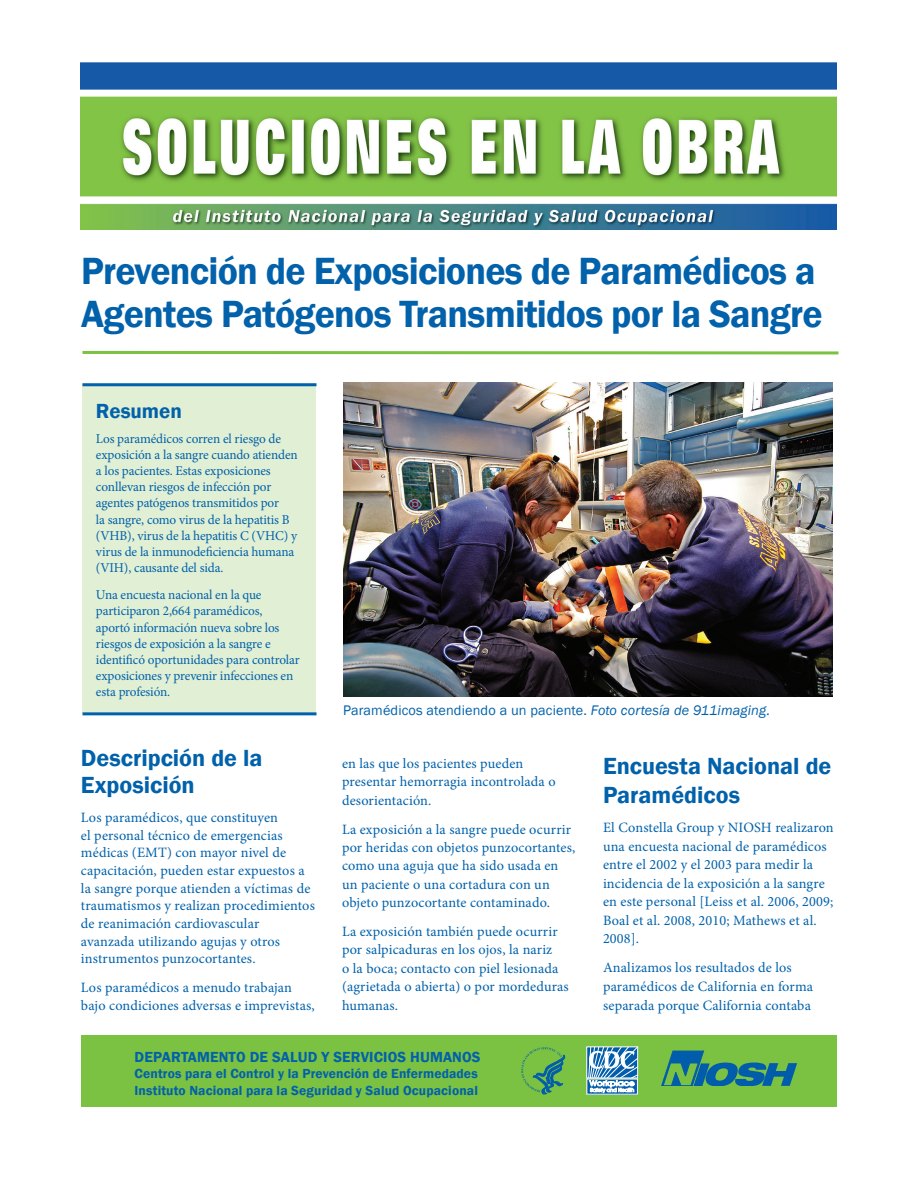
<style>
.page{position:relative;width:918px;height:1188px;background:#fff}
.page>*{position:absolute;margin:0;border:0;box-sizing:border-box;transform-origin:0 0}
.Heading_1{font:600 39px/43.5px "Franklin Gothic";letter-spacing:-.02em;color:#0161aa}
.Heading_2{font:600 24px/27.6px "Franklin Gothic";color:#0161aa}
.Heading_2s{font:600 21px "Franklin Gothic";color:#0161aa}
.t1{font:600 15px "Franklin Gothic";letter-spacing:.01em;color:#0161aa}
.Body_text{font:14.25px/18.3px "Minion Pro";letter-spacing:.01em;color:#0161aa}
.t2{font:14.25px "Franklin Gothic";letter-spacing:.01em;color:#0161aa}
.Summary_text{font:13.5px/16.2px "Minion Pro";letter-spacing:-.01em;color:#0161aa}
.t3{font:600 13.5px/16.2px "Franklin Gothic";letter-spacing:.01em;color:#0161aa}
.s1{font-style:italic}
.s2{font-family:"Minion Pro";font-style:italic;font-size:16.5px}
</style>
<div class="page">
<div style="left:81px;top:1035px;width:756px;height:72px;background:#7bc142"></div>
<svg style="left:661px;top:1051px;width:136px;height:35px"></svg>
<svg style="left:521px;top:1047px;width:45px;height:47px"></svg>
<svg style="left:588px;top:1046px;width:51px;height:47px;background:#83b1d0"></svg>
<div style="left:587px;top:1047px;width:51px;height:31px;border:1px solid #fff"></div>
<img style="left:80px;top:62px;width:757px;height:168px">
<div style="left:82px;top:383px;width:234px;height:330px;background:#e1efd4"></div>
<hr style="left:82px;top:383px;width:234px;height:3px;background:#0161aa">
<hr style="left:83px;top:712px;width:234px;height:3px;background:#0161aa">
<svg style="left:82px;top:351px;width:757px;height:4px;background:#9bd071"></svg>
<img style="left:343px;top:382px;width:490px;height:315px">
<h1 class="Heading_1" style="left:81px;top:249px;width:743px">Prevención de Exposiciones de Paramédicos a<br>Agentes Patógenos Transmitidos por la Sangre</h1>
<h2 class="Heading_2s" style="left:96px;top:398px;width:88px">Resumen</h2>
<p class="Summary_text" style="left:96px;top:430px;width:203px">Los paramédicos corren el riesgo de exposición a la sangre cuando atienden a los pacientes. Estas exposiciones conllevan riesgos de infección por agentes patógenos transmitidos por<br>la sangre, como virus de la hepatitis B (VHB), virus de la hepatitis C (VHC) y virus de la inmunodeficiencia humana (VIH), causante del sida.</p>
<p class="Summary_text" style="left:96px;top:587px;width:205px">Una encuesta nacional en la que participaron 2,664 paramédicos, aportó información nueva sobre los riesgos de exposición a la sangre e identificó oportunidades para controlar exposiciones y prevenir infecciones en esta profesión.</p>
<h2 class="Heading_2" style="left:81px;top:744px;width:183px">Descripción de la<br>Exposición</h2>
<p class="Body_text" style="left:81px;top:809px;width:235px;line-height:17.7px">Los paramédicos, que constituyen<br>el personal técnico de emergencias médicas (EMT) con mayor nivel de capacitación, pueden estar expuestos a la sangre porque atienden a víctimas de traumatismos y realizan procedimientos de reanimación cardiovascular avanzada utilizando agujas y otros instrumentos punzocortantes.</p>
<p class="Body_text" style="left:81px;top:978px;width:235px;line-height:17.7px">Los paramédicos a menudo trabajan bajo condiciones adversas e imprevistas,</p>
<p class="t2" style="left:343px;top:702px;width:429px">Paramédicos atendiendo a un paciente. <span class="s1">Foto cortesía de 911imaging</span><span class="s2">.</span></p>
<p class="Body_text" style="left:342px;top:754px;width:215px">en las que los pacientes pueden presentar hemorragia incontrolada o desorientación.</p>
<p class="Body_text" style="left:342px;top:820px;width:235px">La exposición a la sangre puede ocurrir por heridas con objetos punzocortantes, como una aguja que ha sido usada en un paciente o una cortadura con un objeto punzocortante contaminado.</p>
<p class="Body_text" style="left:342px;top:923px;width:228px">La exposición también puede ocurrir por salpicaduras en los ojos, la nariz<br>o la boca; contacto con piel lesionada (agrietada o abierta) o por mordeduras humanas.</p>
<h2 class="Heading_2" style="left:603px;top:752px;width:230px;line-height:28.3px">Encuesta Nacional de<br>Paramédicos</h2>
<p class="Body_text" style="left:603px;top:818px;width:232px">El Constella Group y NIOSH realizaron una encuesta nacional de paramédicos entre el 2002 y el 2003 para medir la incidencia de la exposición a la sangre en este personal [Leiss et al. 2006, 2009; Boal et al. 2008, 2010; Mathews et al.<br>2008].</p>
<p class="Body_text" style="left:603px;top:959px;width:212px">Analizamos los resultados de los paramédicos de California en forma separada porque California contaba</p>
<p class="t1" style="left:135px;top:1048px;width:348px">DEPARTAMENTO DE SALUD Y SERVICIOS HUMANOS</p>
<p class="t3" style="left:135px;top:1066px;width:345px">Centros para el Control y la Prevención de Enfermedades<br>Instituto Nacional para la Seguridad y Salud Ocupacional</p>
</div>
